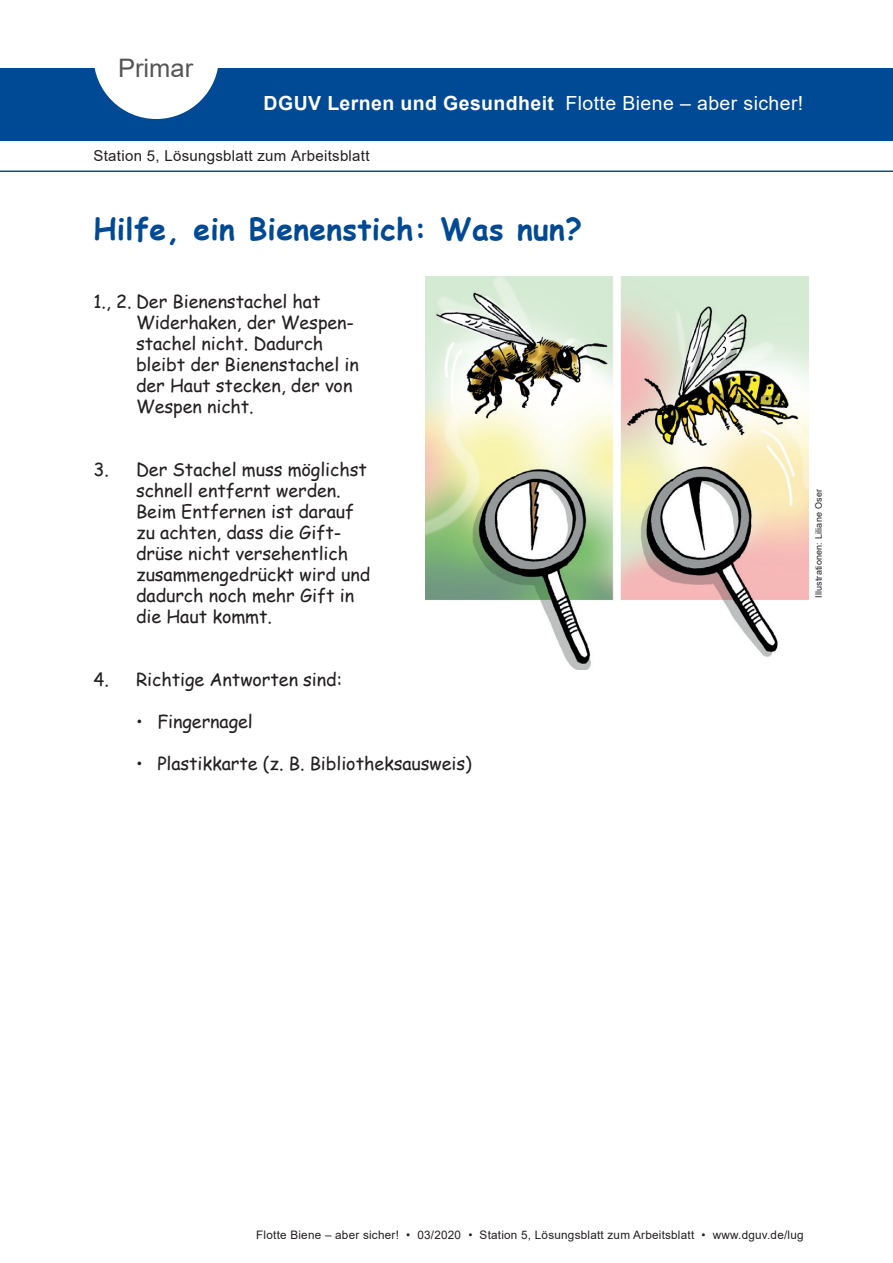
<style>
.page{position:relative;width:893px;height:1263px;background:#fff}
.page>*{position:absolute;margin:0;border:0;box-sizing:border-box;transform-origin:0 0}
.Ueberschrift{font:700 30px "Comic Sans MS";letter-spacing:.01em;color:#004994}
.head{font:25.5px "Arial";color:#555}
.t1{font:700 19.5px "Arial";letter-spacing:.02em;color:#fff}
.t2{font:19.5px "Arial";letter-spacing:.02em;color:#fff}
.Fliesstext{font:18px/21px "Comic Sans MS";letter-spacing:-.005em;color:#231f20}
.t3{font:15px "Arial";letter-spacing:.02em;color:#231f20}
.fusszeile{font:11.7px "Arial";letter-spacing:.02em;color:#231f20}
.t4{font:9px "Arial";letter-spacing:.02em;color:#231f20}
</style>
<div class="page">
<div style="left:0;top:68px;width:893px;height:72px;background:#004994"></div>
<svg style="left:94px;top:68px;width:124px;height:51px"></svg>
<hr style="left:0;top:171px;width:893px;height:1px;background:#01519b">
<img style="left:426px;top:276px;width:382px;height:394px">
<p class="head" style="left:118px;top:50px;width:77px">Primar</p>
<p class="t1" style="left:264px;top:89px;width:292px">DGUV Lernen und Gesundheit</p>
<p class="t2" style="left:566px;top:89px;width:239px">Flotte Biene – aber sicher!</p>
<p class="t3" style="left:94px;top:145px;width:278px">Station 5, Lösungsblatt zum Arbeitsblatt</p>
<p class="Ueberschrift" style="left:94px;top:207px;width:490px">Hilfe, ein Bienenstich: Was nun?</p>
<p class="Fliesstext" style="left:136px;top:290px;width:224px;text-indent:-43px">1., 2. Der Bienenstachel hat<br>Widerhaken, der Wespen&shy;stachel nicht. Dadurch bleibt der Bienenstachel in der Haut stecken, der von<br>Wespen nicht.</p>
<p class="Fliesstext" style="left:136px;top:458px;width:236px;text-indent:-43px">3. Der Stachel muss möglichst schnell entfernt werden.<br>Beim Entfernen ist darauf zu achten, dass die Gift&shy;drüse nicht versehentlich zusammengedrückt wird und dadurch noch mehr Gift in die Haut kommt.</p>
<p class="Fliesstext" style="left:94px;top:668px;width:250px">4. Richtige Antworten sind:</p>
<p class="Fliesstext" style="left:136px;top:710px;width:118px">• Fingernagel</p>
<p class="Fliesstext" style="left:136px;top:752px;width:337px">• Plastikkarte (z. B. Bibliotheksausweis)</p>
<p class="t4" style="left:812px;top:598px;width:111px;rotate:-90deg">Illustrationen: Liliane Oser</p>
<p class="fusszeile" style="left:256px;top:1227px;width:549px">Flotte Biene – aber sicher! • 03/2020 • Station 5, Lösungsblatt zum Arbeitsblatt • www.dguv.de/lug</p>
</div>
